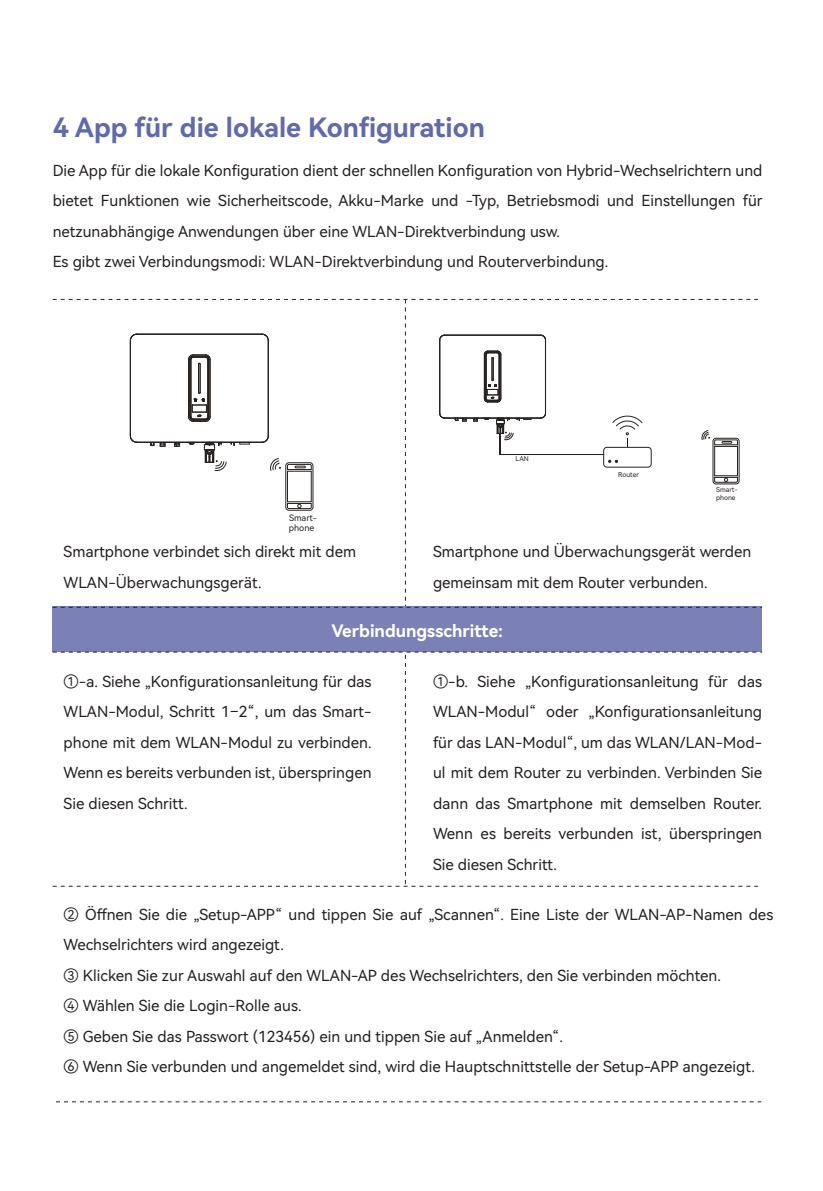
<style>
.page{position:relative;width:823px;height:1191px;background:#fff}
.page>*{position:absolute;margin:0;border:0;box-sizing:border-box;transform-origin:0 0}
.t1{font:26.6px "Harmony OS Sans SC Bold";color:#616aaa}
.t2{font:17.2px "Harmony OS Sans Bold";color:#fff}
.t3{font:15.2px/30.4px "Harmony OS Sans SC";color:#241f1f}
.t4{font:8.8px/10.4px "Harmony OS Sans SC";color:#262220}
.t5{font:6.8px/8px "Harmony OS Sans SC";color:#262220}
</style>
<div class="page">
<svg style="left:56px;top:1101px;width:704px;height:1px"></svg>
<svg style="left:53px;top:299px;width:708px;height:587px"></svg>
<h1 class="t1" style="left:53px;top:109px;width:433px">4 App für die lokale Konfiguration</h1>
<p class="t3" style="left:53px;top:154px;width:711px">Die App für die lokale Konfiguration dient der schnellen Konfiguration von Hybrid-Wechselrichtern und bietet Funktionen wie Sicherheitscode, Akku-Marke und -Typ, Betriebsmodi und Einstellungen für netzunabhängige Anwendungen über eine WLAN-Direktverbindung usw.<br>Es gibt zwei Verbindungsmodi: WLAN-Direktverbindung und Routerverbindung.</p>
<p class="t4" style="left:289px;top:512px;width:30px">Smart&shy;phone</p>
<p class="t3" style="left:64px;top:536px;width:294px">Smartphone verbindet sich direkt mit dem<br>WLAN-Überwachungsgerät.</p>
<p class="t5" style="left:515px;top:455px;width:15px">LAN</p>
<p class="t5" style="left:617px;top:471px;width:22px">Router</p>
<p class="t5" style="left:715px;top:485px;width:23px">Smart&shy;phone</p>
<p class="t3" style="left:433px;top:536px;width:319px">Smartphone und Überwachungsgerät werden gemeinsam mit dem Router verbunden.</p>
<p class="t2" style="left:331px;top:619px;width:173px">Verbindungsschritte:</p>
<p class="t3" style="left:64px;top:666px;width:309px;text-align:justify">①-a. Siehe „Konfigurationsanleitung für das WLAN-Modul, Schritt 1–2“, um das Smart&shy;phone mit dem WLAN-Modul zu verbinden.<br>Wenn es bereits verbunden ist, überspringen Sie diesen Schritt.</p>
<p class="t3" style="left:433px;top:666px;width:330px;text-align:justify">①-b. Siehe „Konfigurationsanleitung für das WLAN-Modul“ oder „Konfigurationsanleitung für das LAN-Modul“, um das WLAN/LAN-Mod&shy;ul mit dem Router zu verbinden. Verbinden Sie dann das Smartphone mit demselben Router.<br>Wenn es bereits verbunden ist, überspringen Sie diesen Schritt.</p>
<p class="t3" style="left:64px;top:898px;width:710px">② Öffnen Sie die „Setup-APP“ und tippen Sie auf „Scannen“. Eine Liste der WLAN-AP-Namen des Wechselrichters wird angezeigt.<br>③ Klicken Sie zur Auswahl auf den WLAN-AP des Wechselrichters, den Sie verbinden möchten.<br>④ Wählen Sie die Login-Rolle aus.<br>⑤ Geben Sie das Passwort (123456) ein und tippen Sie auf „Anmelden“.<br>⑥ Wenn Sie verbunden und angemeldet sind, wird die Hauptschnittstelle der Setup-APP angezeigt.</p>
</div>
